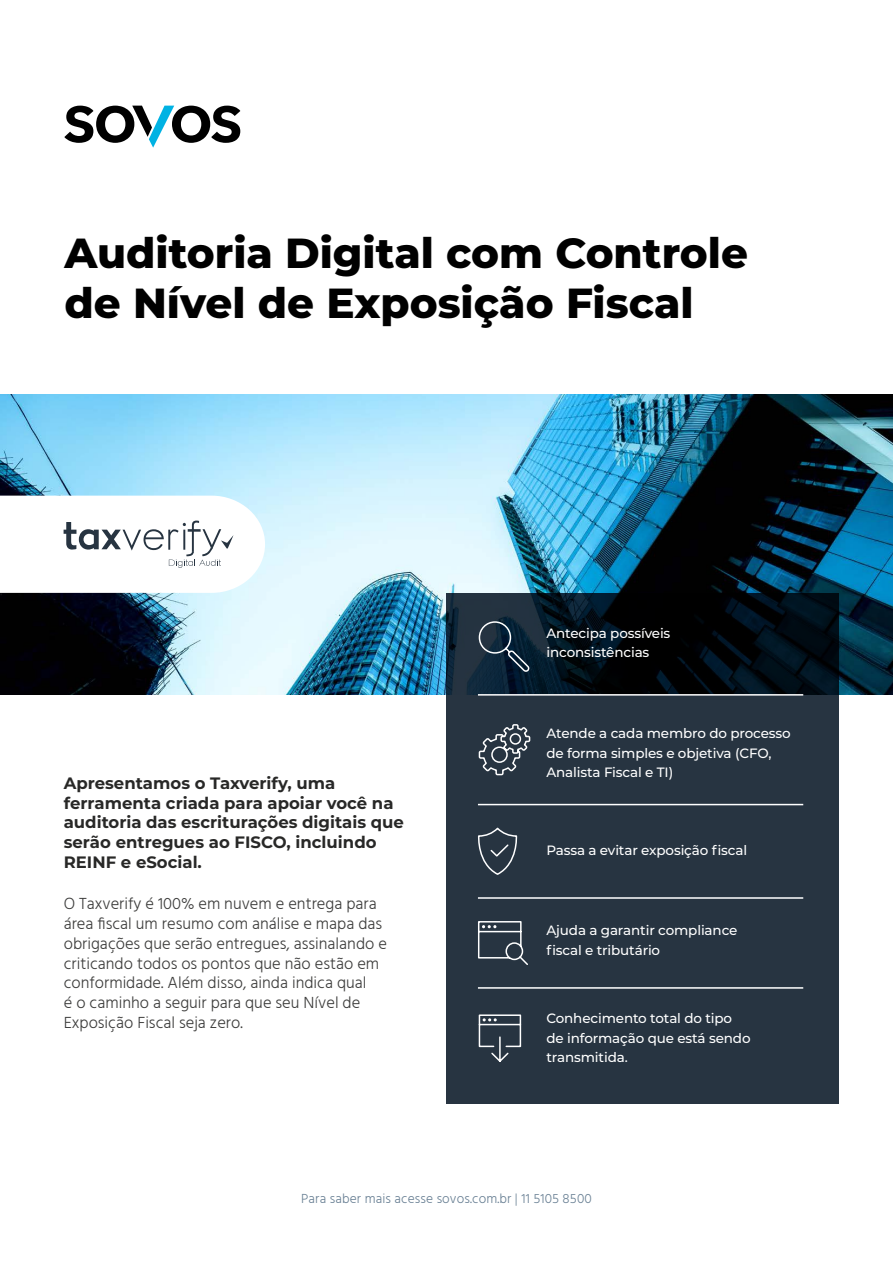
<style>
.page{position:relative;width:893px;height:1263px;background:#fff}
.page>*{position:absolute;margin:0;border:0;box-sizing:border-box;transform-origin:0 0}
.t1{font:800 42px/50.4px "Montserrat";color:#000}
.t2{font:300 16.5px/19.8px "Hind";color:#3c3c3b}
.t3{font:700 16.5px/19.8px "Montserrat";color:#282827}
.t4{font:500 13.5px/19.5px "Montserrat";letter-spacing:-.01em;color:#fff}
.t5{font:300 13.5px "Hind";letter-spacing:.01em;color:#698094}
</style>
<div class="page">
<img style="left:0;top:394px;width:893px;height:300px">
<svg style="left:446px;top:594px;width:393px;height:510px;background:#202d39"></svg>
<hr style="left:478px;top:694px;width:325px;height:2px;background:#fff">
<hr style="left:478px;top:804px;width:325px;height:1px;background:#fff">
<hr style="left:478px;top:897px;width:325px;height:2px;background:#fff">
<hr style="left:478px;top:987px;width:325px;height:2px;background:#fff">
<svg style="left:478px;top:620px;width:53px;height:53px;background:#233749"></svg>
<svg style="left:478px;top:723px;width:53px;height:53px;background:#4c5661"></svg>
<svg style="left:478px;top:1014px;width:44px;height:49px;background:#49545f"></svg>
<svg style="left:477px;top:920px;width:52px;height:46px;background:#48535e"></svg>
<svg style="left:477px;top:826px;width:41px;height:50px;background:#3f4b56"></svg>
<svg style="left:0;top:496px;width:265px;height:97px"></svg>
<svg style="left:64px;top:106px;width:176px;height:42px"></svg>
<h1 class="t1" style="left:65px;top:226px;width:685px">Auditoria Digital com Controle de Nível de Exposição Fiscal</h1>
<p class="t3" style="left:64px;top:772px;width:342px">Apresentamos o Taxverify, uma ferramenta criada para apoiar você na auditoria das escriturações digitais que serão entregues ao FISCO, incluindo<br>REINF e eSocial.</p>
<p class="t2" style="left:64px;top:895px;width:325px">O Taxverify é 100% em nuvem e entrega para área fiscal um resumo com análise e mapa das obrigações que serão entregues, assinalando e criticando todos os pontos que não estão em conformidade. Além disso, ainda indica qual<br>é o caminho a seguir para que seu Nível de Exposição Fiscal seja zero.</p>
<p class="t4" style="left:546px;top:622px;width:125px">Antecipa possíveis inconsistências</p>
<p class="t4" style="left:546px;top:723px;width:246px">Atende a cada membro do processo de forma simples e objetiva (CFO,<br>Analista Fiscal e TI)</p>
<p class="t4" style="left:546px;top:840px;width:202px">Passa a evitar exposição fiscal</p>
<p class="t4" style="left:546px;top:920px;width:192px">Ajuda a garantir compliance fiscal e tributário</p>
<p class="t4" style="left:546px;top:1008px;width:206px">Conhecimento total do tipo de informação que está sendo transmitida.</p>
<p class="t5" style="left:301px;top:1190px;width:292px">Para saber mais acesse sovos.com.br | 11 5105 8500</p>
</div>
